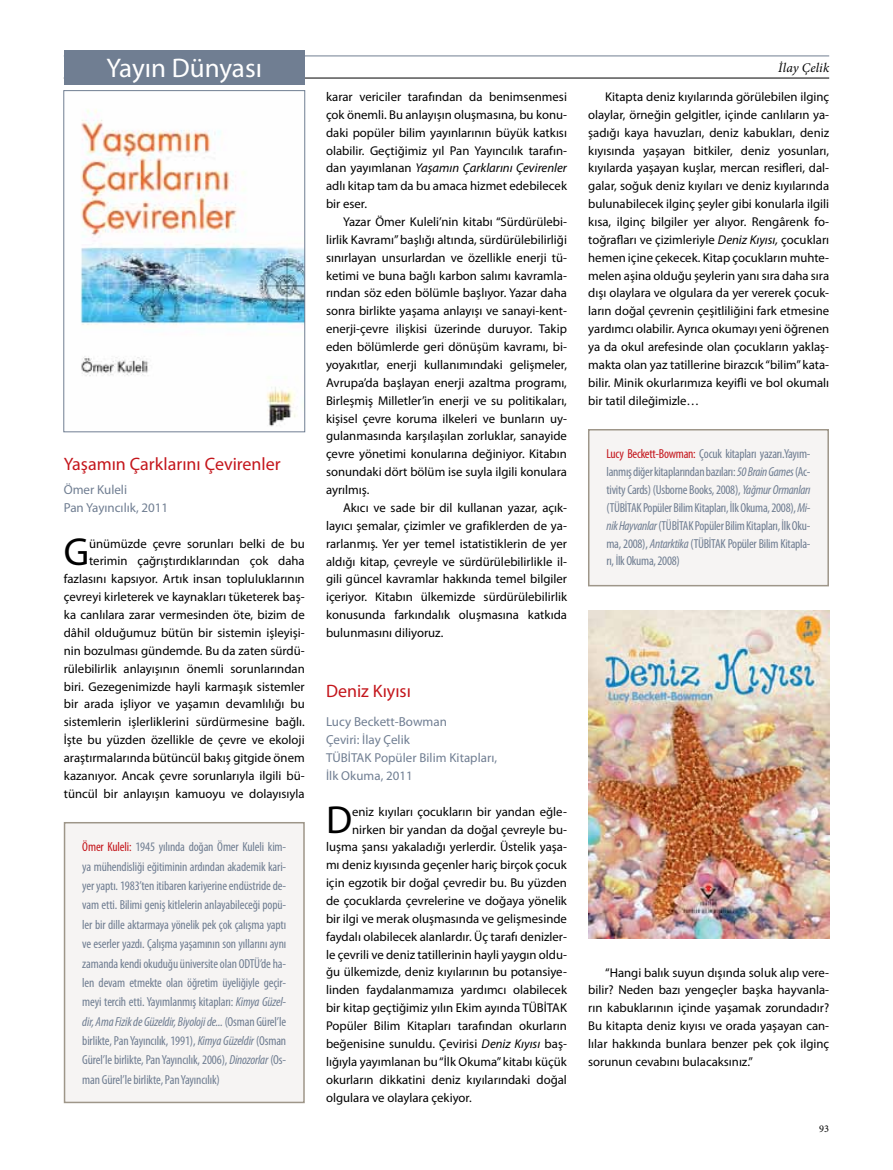
<style>
.page{position:relative;width:893px;height:1170px;background:#fff}
.page>*{position:absolute;margin:0;border:0;box-sizing:border-box;transform-origin:0 0}
.t1{font:39.3px "Myriad Pro";color:#000}
.t2{font:27px "Myriad Pro";color:#fff}
.t3{font:18px "Myriad Pro";color:#c4161c}
.t4{font:italic 13.2px "Minion Pro";letter-spacing:.015em;color:#000}
.t5{font:condensed 13.05px/19.4px "Myriad Pro";letter-spacing:-.02em;color:#707e92;text-align:justify}
.t6{font:13.05px/17.9px "Myriad Pro";color:#707e92}
.t7{font:12.9px/17.9px "Myriad Pro";letter-spacing:.005em;color:#707e92}
.t8{font:12.75px/17.9px "Myriad Pro";color:#000;text-align:justify}
.t9{font:10.35px "Minion Pro";color:#000}
.s1{color:#c4161c}
.s2{font-style:italic}
</style>
<div class="page">
<div style="left:65px;top:822px;width:239px;height:280px;background:#f6f4f3"></div>
<div style="left:64px;top:821px;width:241px;height:282px;border:2px solid #9e9689"></div>
<img style="left:80px;top:109px;width:223px;height:318px">
<div style="left:63px;top:90px;width:242px;height:342px;border:1px solid #707e92"></div>
<div style="left:589px;top:429px;width:239px;height:156px;background:#f6f4f3"></div>
<div style="left:588px;top:429px;width:241px;height:157px;border:2px solid #9e9689"></div>
<hr style="left:64px;top:78px;width:765px;height:1px;background:#000">
<hr style="left:64px;top:56px;width:765px;height:1px;background:#707e92">
<div style="left:64px;top:50px;width:241px;height:34px;background:#707e92"></div>
<img style="left:588px;top:610px;width:241px;height:328px">
<h2 class="t2" style="left:107px;top:52px;width:157px">Yayın Dünyası</h2>
<h3 class="t3" style="left:64px;top:452px;width:218px">Yaşamın Çarklarını Çevirenler</h3>
<p class="t6" style="left:64px;top:480px;width:106px">Ömer Kuleli<br>Pan Yayıncılık, 2011</p>
<h1 class="t1" style="left:64px;top:528px;width:27px">G</h1>
<p class="t8" style="left:64px;top:534px;width:242px;text-align:right">ünümüzde çevre sorunları belki de bu terimin çağrıştırdıklarından çok daha fazlasını kapsıyor. Artık insan topluluklarının çevreyi kirleterek ve kaynakları tüketerek baş&shy;ka canlılara zarar vermesinden öte, bizim de dâhil olduğumuz bütün bir sistemin işleyişi&shy;nin bozulması gündemde. Bu da zaten sürdü&shy;rülebilirlik anlayışının önemli sorunlarından biri. Gezegenimizde hayli karmaşık sistemler bir arada işliyor ve yaşamın devamlılığı bu sistemlerin işlerliklerini sürdürmesine bağlı.<br>İşte bu yüzden özellikle de çevre ve ekoloji araştırmalarında bütüncül bakış gitgide önem kazanıyor. Ancak çevre sorunlarıyla ilgili bü&shy;tüncül bir anlayışın kamuoyu ve dolayısıyla</p>
<p class="t5" style="left:82px;top:837px;width:205px"><span class="s1">Ömer Kuleli:</span> 1945 yılında doğan Ömer Kuleli kim&shy;ya mühendisliği eğitiminin ardından akademik kari&shy;yer yaptı. 1983’ten itibaren kariyerine endüstride de&shy;vam etti. Bilimi geniş kitlelerin anlayabileceği popü&shy;ler bir dille aktarmaya yönelik pek çok çalışma yaptı ve eserler yazdı. Çalışma yaşamının son yıllarını aynı zamanda kendi okuduğu üniversite olan ODTÜ’de ha&shy;len devam etmekte olan öğretim üyeliğiyle geçir&shy;meyi tercih etti. Yayımlanmış kitapları: <span class="s2">Kimya Güzel&shy;dir, Ama Fizik de Güzeldir, Biyoloji de...</span> (Osman Gürel’le birlikte, Pan Yayıncılık, 1991), <span class="s2">Kimya Güzeldir</span> (Osman Gürel’le birlikte, Pan Yayıncılık, 2006), <span class="s2">Dinozorlar</span> (Os&shy;man Gürel’le birlikte, Pan Yayıncılık)</p>
<p class="t8" style="left:326px;top:87px;width:242px">karar vericiler tarafından da benimsenmesi çok önemli. Bu anlayışın oluşmasına, bu konu&shy;daki popüler bilim yayınlarının büyük katkısı olabilir. Geçtiğimiz yıl Pan Yayıncılık tarafın&shy;dan yayımlanan <span class="s2">Yaşamın Çarklarını Çevirenler </span>adlı kitap tam da bu amaca hizmet edebilecek bir eser.</p>
<p class="t8" style="left:326px;top:212px;width:242px;text-indent:17px">Yazar Ömer Kuleli’nin kitabı “Sürdürülebi&shy;lirlik Kavramı” başlığı altında, sürdürülebilirliği sınırlayan unsurlardan ve özellikle enerji tü&shy;ketimi ve buna bağlı karbon salımı kavramla&shy;rından söz eden bölümle başlıyor. Yazar daha sonra birlikte yaşama anlayışı ve sanayi-kent&shy;enerji-çevre ilişkisi üzerinde duruyor. Takip eden bölümlerde geri dönüşüm kavramı, bi&shy;yoyakıtlar, enerji kullanımındaki gelişmeler, Avrupa’da başlayan enerji azaltma programı, Birleşmiş Milletler’in enerji ve su politikaları, kişisel çevre koruma ilkeleri ve bunların uy&shy;gulanmasında karşılaşılan zorluklar, sanayide çevre yönetimi konularına değiniyor. Kitabın sonundaki dört bölüm ise suyla ilgili konulara ayrılmış.</p>
<p class="t8" style="left:326px;top:498px;width:242px;text-indent:17px">Akıcı ve sade bir dil kullanan yazar, açık&shy;layıcı şemalar, çizimler ve grafiklerden de ya&shy;rarlanmış. Yer yer temel istatistiklerin de yer aldığı kitap, çevreyle ve sürdürülebilirlikle il&shy;gili güncel kavramlar hakkında temel bilgiler içeriyor. Kitabın ülkemizde sürdürülebilirlik konusunda farkındalık oluşmasına katkıda bulunmasını diliyoruz.</p>
<h3 class="t3" style="left:326px;top:679px;width:86px">Deniz Kıyısı</h3>
<p class="t6" style="left:326px;top:712px;width:122px">Lucy Beckett-Bowman<br>Çeviri: İlay Çelik</p>
<p class="t7" style="left:326px;top:748px;width:173px">TÜBİTAK Popüler Bilim Kitapları,<br>İlk Okuma, 2011</p>
<h1 class="t1" style="left:326px;top:796px;width:28px">D</h1>
<p class="t8" style="left:352px;top:802px;width:216px">eniz kıyıları çocukların bir yandan eğle-</p>
<p class="t8" style="left:352px;top:820px;width:216px">nirken bir yandan da doğal çevreyle bu-</p>
<p class="t8" style="left:326px;top:837px;width:242px">luşma şansı yakaladığı yerlerdir. Üstelik yaşa-</p>
<p class="t8" style="left:326px;top:855px;width:242px">mı deniz kıyısında geçenler hariç birçok çocuk</p>
<p class="t8" style="left:326px;top:873px;width:242px">için egzotik bir doğal çevredir bu. Bu yüzden</p>
<p class="t8" style="left:326px;top:891px;width:242px">de çocuklarda çevrelerine ve doğaya yönelik</p>
<p class="t8" style="left:326px;top:909px;width:242px">bir ilgi ve merak oluşmasında ve gelişmesinde</p>
<p class="t8" style="left:326px;top:927px;width:242px">faydalı olabilecek alanlardır. Üç tarafı denizler-</p>
<p class="t8" style="left:326px;top:945px;width:242px">le çevrili ve deniz tatillerinin hayli yaygın oldu-</p>
<p class="t8" style="left:326px;top:962px;width:242px">ğu ülkemizde, deniz kıyılarının bu potansiye-</p>
<p class="t8" style="left:326px;top:980px;width:242px">linden faydalanmamıza yardımcı olabilecek</p>
<p class="t8" style="left:326px;top:998px;width:242px">bir kitap geçtiğimiz yılın Ekim ayında TÜBİTAK</p>
<p class="t8" style="left:326px;top:1016px;width:242px">Popüler Bilim Kitapları tarafından okurların</p>
<p class="t8" style="left:326px;top:1034px;width:242px">beğenisine sunuldu. Çevirisi <span class="s2">Deniz Kıyısı</span> baş-</p>
<p class="t8" style="left:326px;top:1052px;width:242px">lığıyla yayımlanan bu “İlk Okuma” kitabı küçük</p>
<p class="t8" style="left:326px;top:1070px;width:242px">okurların dikkatini deniz kıyılarındaki doğal</p>
<p class="t8" style="left:326px;top:1088px;width:147px">olgulara ve olaylara çekiyor.</p>
<p class="t4" style="left:778px;top:59px;width:52px">İlay Çelik</p>
<p class="t8" style="left:588px;top:87px;width:242px;text-indent:17px">Kitapta deniz kıyılarında görülebilen ilginç olaylar, örneğin gelgitler, içinde canlıların ya&shy;şadığı kaya havuzları, deniz kabukları, deniz kıyısında yaşayan bitkiler, deniz yosunları, kıyılarda yaşayan kuşlar, mercan resifleri, dal&shy;galar, soğuk deniz kıyıları ve deniz kıyılarında bulunabilecek ilginç şeyler gibi konularla ilgili kısa, ilginç bilgiler yer alıyor. Rengârenk fo&shy;toğrafları ve çizimleriyle <span class="s2">Deniz Kıyısı,</span> çocukları hemen içine çekecek. Kitap çocukların muhte&shy;melen aşina olduğu şeylerin yanı sıra daha sıra dışı olaylara ve olgulara da yer vererek çocuk&shy;ların doğal çevrenin çeşitliliğini fark etmesine yardımcı olabilir. Ayrıca okumayı yeni öğrenen ya da okul arefesinde olan çocukların yaklaş&shy;makta olan yaz tatillerine birazcık “bilim” kata&shy;bilir. Minik okurlarımıza keyifli ve bol okumalı bir tatil dileğimizle…</p>
<p class="t5" style="left:606px;top:445px;width:205px;line-height:17.9px"><span class="s1">Lucy Beckett-Bowman:</span> Çocuk kitapları yazarı.Yayım&shy;lanmış diğer kitaplarından bazıları: <span class="s2">50 Brain Games</span> (Ac&shy;tivity Cards) (Usborne Books, 2008), <span class="s2">Yağmur Ormanları </span>(TÜBİTAK Popüler Bilim Kitapları, İlk Okuma, 2008), <span class="s2">Mi&shy;nik Hayvanlar</span> (TÜBİTAK Popüler Bilim Kitapları, İlk Oku&shy;ma, 2008), <span class="s2">Antarktika</span> (TÜBİTAK Popüler Bilim Kitapla&shy;rı, İlk Okuma, 2008)</p>
<p class="t8" style="left:588px;top:963px;width:242px;text-indent:17px">“Hangi balık suyun dışında soluk alıp vere&shy;bilir? Neden bazı yengeçler başka hayvanla&shy;rın kabuklarının içinde yaşamak zorundadır?<br>Bu kitapta deniz kıyısı ve orada yaşayan can&shy;lılar hakkında bunlara benzer pek çok ilginç sorunun cevabını bulacaksınız.”</p>
<p class="t9" style="left:819px;top:1121px;width:11px">93</p>
</div>
